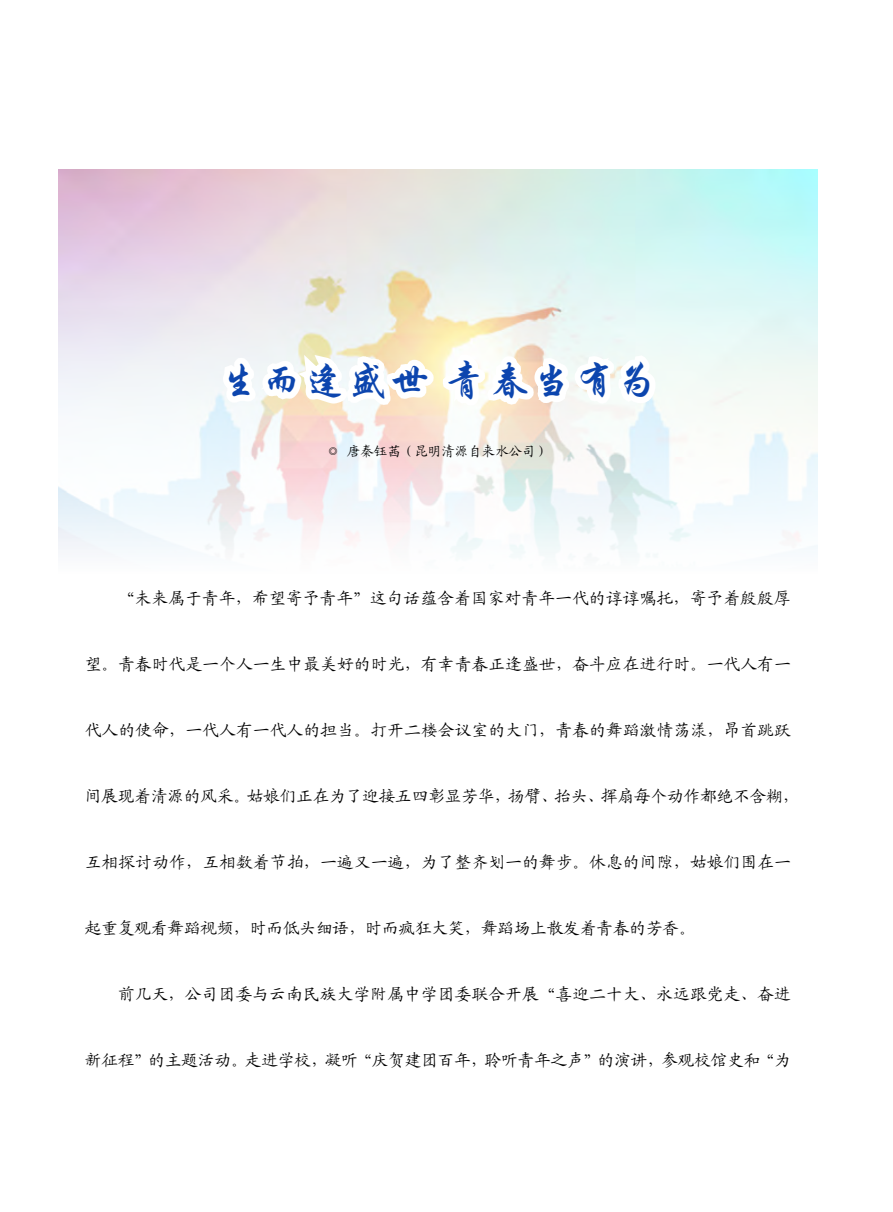
<style>
.page{position:relative;width:893px;height:1212px;background:#fff}
.page>*{position:absolute;margin:0;border:0;box-sizing:border-box;transform-origin:0 0}
.t1{font:39.75px "ST Xingkai";letter-spacing:.1em;color:#0c45ae}
.t2{font:16.5px "Kai Ti GB2312";letter-spacing:.02em;color:#000}
.t3{font:16.5px "Kai Ti GB2312";color:#000}
.t4{font:13.5px "Kai Ti GB2312";color:#000}
</style>
<div class="page">
<img style="left:59px;top:169px;width:758px;height:386px">
<svg style="left:214px;top:315px;width:451px;height:144px"></svg>
<h1 class="t1" style="left:219px;top:360px;width:440px">生而逢盛世 青春当有为</h1>
<p class="t4" style="left:327px;top:445px;width:224px">◎ 唐秦钰茜（昆明清源自来水公司）</p>
<p class="t2" style="left:118px;top:590px;width:674px">“未来属于青年，希望寄予青年”这句话蕴含着国家对青年一代的谆谆嘱托，寄予着殷殷厚</p>
<p class="t2" style="left:85px;top:656px;width:707px">望。青春时代是一个人一生中最美好的时光，有幸青春正逢盛世，奋斗应在进行时。一代人有一</p>
<p class="t2" style="left:85px;top:722px;width:707px">代人的使命，一代人有一代人的担当。打开二楼会议室的大门，青春的舞蹈激情荡漾，昂首跳跃</p>
<p class="t3" style="left:85px;top:788px;width:716px">间展现着清源的风采。姑娘们正在为了迎接五四彰显芳华，扬臂、抬头、挥扇每个动作都绝不含糊，</p>
<p class="t2" style="left:85px;top:854px;width:708px">互相探讨动作，互相数着节拍，一遍又一遍，为了整齐划一的舞步。休息的间隙，姑娘们围在一</p>
<p class="t3" style="left:85px;top:920px;width:612px">起重复观看舞蹈视频，时而低头细语，时而疯狂大笑，舞蹈场上散发着青春的芳香。</p>
<p class="t2" style="left:118px;top:986px;width:674px">前几天，公司团委与云南民族大学附属中学团委联合开展“喜迎二十大、永远跟党走、奋进</p>
<p class="t3" style="left:85px;top:1052px;width:707px">新征程”的主题活动。走进学校，凝听“庆贺建团百年，聆听青年之声”的演讲，参观校馆史和“为</p>
</div>
